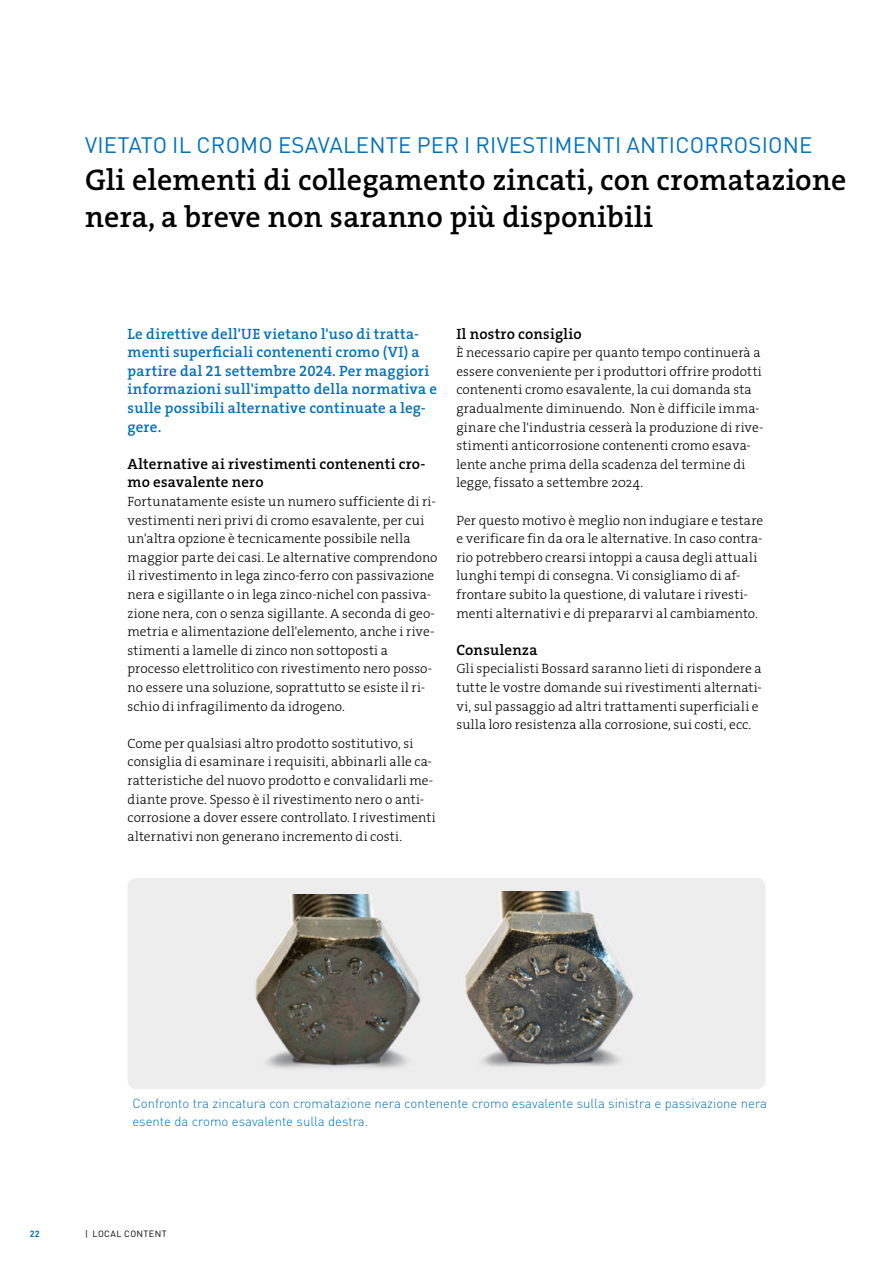
<style>
.page{position:relative;width:893px;height:1263px;background:#fff}
.page>*{position:absolute;margin:0;border:0;box-sizing:border-box;transform-origin:0 0}
.t1{font:30px/37.2px "The Serif HP6 Se Bld";letter-spacing:.01em;color:#000}
.t2{font:22.2px "DINOT";letter-spacing:.01em;color:#0072bb}
.t3{font:15px/18.6px "The Serif HP6 Se Bld";letter-spacing:.015em;color:#0072bb}
.t4{font:15px/18.6px "The Serif HP6 Se Bld";letter-spacing:.015em;color:#000}
.t5{font:13.5px/18.6px "The Serif HP3 Lig";letter-spacing:.005em;color:#000}
.t6{font:300 13.2px/18px "DINOT";color:#0072bb}
.t7{font:9px "DINOT";letter-spacing:.05em;color:#000}
.t8{font:700 9px "DINOT";color:#0072bb}
</style>
<div class="page">
<div style="left:128px;top:878px;width:637px;height:211px;background:#ededed;border-radius:9px"></div>
<img style="left:465px;top:892px;width:168px;height:175px">
<img style="left:255px;top:894px;width:166px;height:174px">
<h2 class="t2" style="left:85px;top:129px;width:729px">VIETATO IL CROMO ESAVALENTE PER I RIVESTIMENTI ANTICORROSIONE</h2>
<h1 class="t1" style="left:85px;top:161px;width:763px">Gli elementi di collegamento zincati, con cromatazione nera, a breve non saranno più disponibili</h1>
<p class="t3" style="left:128px;top:324px;width:311px">Le direttive dell'UE vietano l'uso di tratta&shy;menti superficiali contenenti cromo (VI) a partire dal 21 settembre 2024. Per maggiori informazioni sull'impatto della normativa e sulle possibili alternative continuate a leg&shy;gere.</p>
<p class="t4" style="left:128px;top:454px;width:299px">Alternative ai rivestimenti contenenti cro&shy;mo esavalente nero</p>
<p class="t5" style="left:128px;top:492px;width:311px">Fortunatamente esiste un numero sufficiente di ri&shy;vestimenti neri privi di cromo esavalente, per cui un'altra opzione è tecnicamente possibile nella maggior parte dei casi. Le alternative comprendono il rivestimento in lega zinco-ferro con passivazione nera e sigillante o in lega zinco-nichel con passiva&shy;zione nera, con o senza sigillante. A seconda di geo&shy;metria e alimentazione dell'elemento, anche i rive&shy;stimenti a lamelle di zinco non sottoposti a processo elettrolitico con rivestimento nero posso&shy;no essere una soluzione, soprattutto se esiste il ri&shy;schio di infragilimento da idrogeno.</p>
<p class="t5" style="left:128px;top:734px;width:310px">Come per qualsiasi altro prodotto sostitutivo, si consiglia di esaminare i requisiti, abbinarli alle ca&shy;ratteristiche del nuovo prodotto e convalidarli me&shy;diante prove. Spesso è il rivestimento nero o anti&shy;corrosione a dover essere controllato. I rivestimenti alternativi non generano incremento di costi.</p>
<p class="t4" style="left:456px;top:324px;width:127px">Il nostro consiglio</p>
<p class="t5" style="left:456px;top:343px;width:309px">È necessario capire per quanto tempo continuerà a essere conveniente per i produttori offrire prodotti contenenti cromo esavalente, la cui domanda sta gradualmente diminuendo. Non è difficile imma&shy;ginare che l'industria cesserà la produzione di rive&shy;stimenti anticorrosione contenenti cromo esava&shy;lente anche prima della scadenza del termine di legge, fissato a settembre 2024.</p>
<p class="t5" style="left:456px;top:511px;width:308px">Per questo motivo è meglio non indugiare e testare e verificare fin da ora le alternative. In caso contra&shy;rio potrebbero crearsi intoppi a causa degli attuali lunghi tempi di consegna. Vi consigliamo di af&shy;frontare subito la questione, di valutare i rivesti&shy;menti alternativi e di prepararvi al cambiamento.</p>
<p class="t4" style="left:456px;top:640px;width:82px">Consulenza</p>
<p class="t5" style="left:456px;top:660px;width:307px">Gli specialisti Bossard saranno lieti di rispondere a tutte le vostre domande sui rivestimenti alternati&shy;vi, sul passaggio ad altri trattamenti superficiali e sulla loro resistenza alla corrosione, sui costi, ecc.</p>
<p class="t6" style="left:132px;top:1093px;width:636px">Confronto tra zincatura con cromatazione nera contenente cromo esavalente sulla sinistra e passivazione nera esente da cromo esavalente sulla destra.</p>
<p class="t8" style="left:30px;top:1227px;width:12px">22</p>
<p class="t7" style="left:85px;top:1227px;width:83px">| LOCAL CONTENT</p>
</div>
